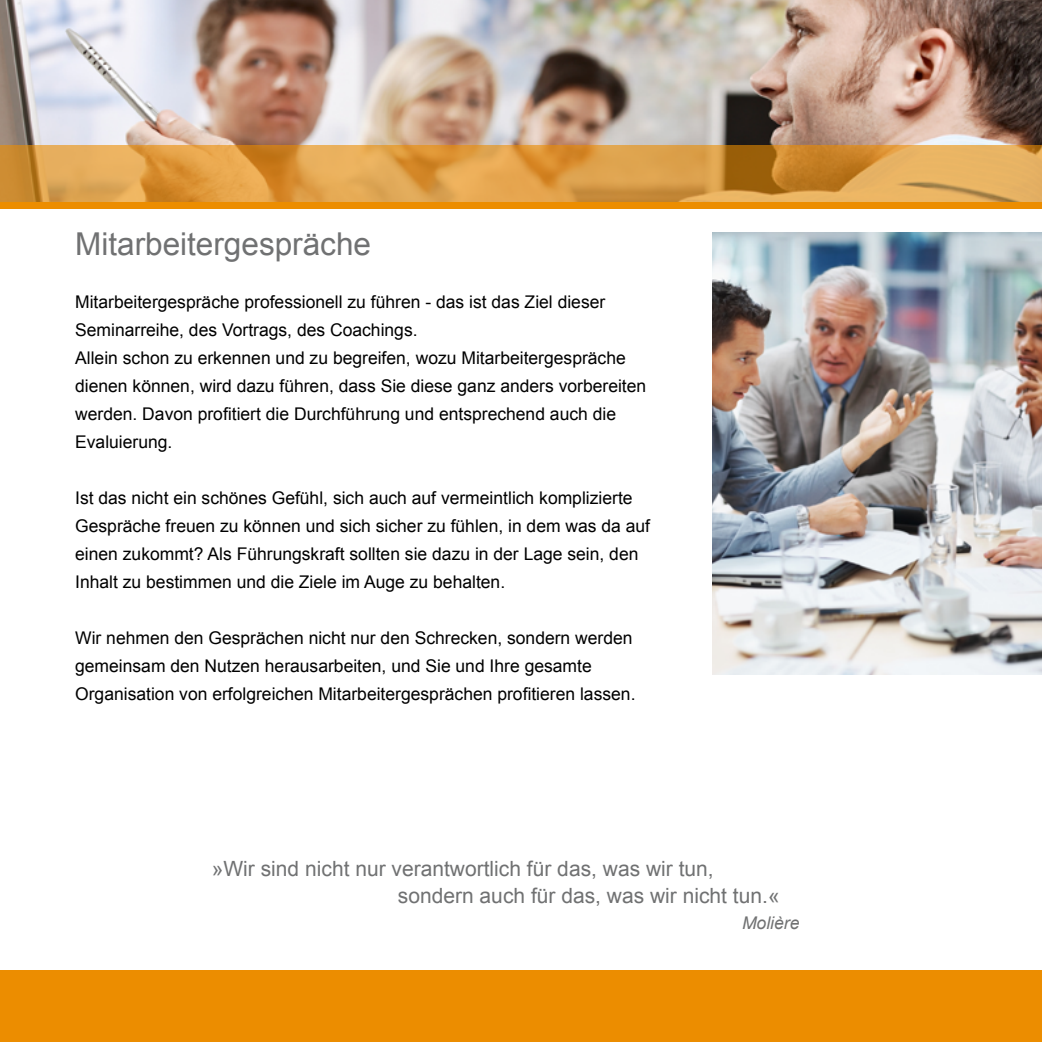
<style>
.page{position:relative;width:1042px;height:1042px;background:#fff}
.page>*{position:absolute;margin:0;border:0;box-sizing:border-box;transform-origin:0 0}
.t1{font:31.5px "Arial";color:#707172}
.t2{font:21px/26.2px "Arial";color:#707172}
.t3{font:17.5px/28px "Arial";color:#000}
.t4{font:italic 17.5px "Arial";color:#707172}
</style>
<div class="page">
<img style="left:0;top:0;width:1042px;height:145px">
<div style="left:0;top:971px;width:1042px;height:71px;background:#ec8d00"></div>
<svg style="left:0;top:145px;width:1042px;height:57px;background:#da9c47"></svg>
<div style="left:0;top:202px;width:1042px;height:6px;background:#ec8d00"></div>
<img style="left:713px;top:232px;width:329px;height:443px">
<h1 class="t1" style="left:75px;top:223px;width:297px">Mitarbeitergespräche</h1>
<p class="t3" style="left:75px;top:287px;width:572px">Mitarbeitergespräche professionell zu führen - das ist das Ziel dieser Seminarreihe, des Vortrags, des Coachings.<br>Allein schon zu erkennen und zu begreifen, wozu Mitarbeitergespräche dienen können, wird dazu führen, dass Sie diese ganz anders vorbereiten werden. Davon profitiert die Durchführung und entsprechend auch die Evaluierung.</p>
<p class="t3" style="left:75px;top:483px;width:576px">Ist das nicht ein schönes Gefühl, sich auch auf vermeintlich komplizierte Gespräche freuen zu können und sich sicher zu fühlen, in dem was da auf einen zukommt? Als Führungskraft sollten sie dazu in der Lage sein, den Inhalt zu bestimmen und die Ziele im Auge zu behalten.</p>
<p class="t3" style="left:75px;top:623px;width:562px">Wir nehmen den Gesprächen nicht nur den Schrecken, sondern werden gemeinsam den Nutzen herausarbeiten, und Sie und Ihre gesamte<br>Organisation von erfolgreichen Mitarbeitergesprächen profitieren lassen.</p>
<p class="t2" style="left:398px;top:856px;width:383px;text-indent:-186px">»Wir sind nicht nur verantwortlich für das, was wir tun, sondern auch für das, was wir nicht tun.«</p>
<p class="t4" style="left:742px;top:911px;width:59px">Molière</p>
</div>
